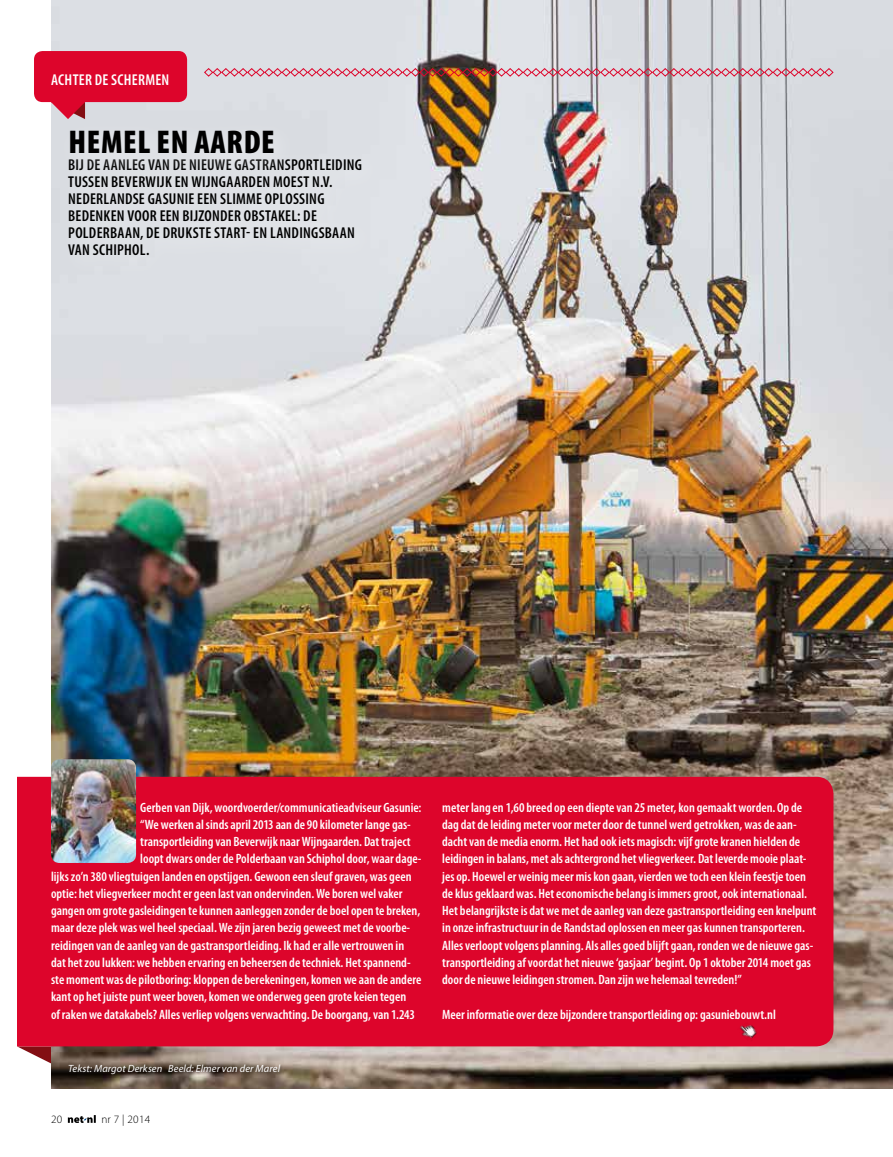
<style>
.page{position:relative;width:893px;height:1157px;background:#fff}
.page>*{position:absolute;margin:0;border:0;box-sizing:border-box;transform-origin:0 0}
.t1{font:900 condensed 33px "Myriad Pro";letter-spacing:.02em;color:#000}
.t2{font:600 condensed 15.75px/17px "Myriad Pro";letter-spacing:.015em;color:#000}
.t3{font:600 condensed 15.75px "Myriad Pro";letter-spacing:.015em;color:#fff}
.t4{font:600 condensed 13.5px/17.2px "Myriad Pro";color:#fff}
.t5{font:300 11.25px "Myriad Pro";letter-spacing:.02em;color:#000}
.t6{font:italic 10.5px "Myriad Pro";letter-spacing:.01em;color:#fff}
</style>
<div class="page">
<svg style="left:68px;top:1115px;width:28px;height:8px"></svg>
<svg style="left:17px;top:1046px;width:34px;height:18px"></svg>
<img style="left:51px;top:0;width:841px;height:1089px">
<div style="left:17px;top:777px;width:816px;height:269px;background:#dd052b"></div>
<div style="left:34px;top:51px;width:153px;height:51px;background:#dd052b;border-radius:9px"></div>
<div style="left:57px;top:147px;width:329px;height:133px;background:#dee0e5"></div>
<svg style="left:51px;top:102px;width:34px;height:17px"></svg>
<img style="left:204px;top:68px;width:630px;height:9px">
<img style="left:51px;top:759px;width:85px;height:104px">
<div style="left:68px;top:1064px;width:216px;height:13px;background:#0a0b07;opacity:.35"></div>
<img style="left:736px;top:1016px;width:27px;height:27px">
<div style="left:58px;top:119px;width:239px;height:58px;background:#dde0e4"></div>
<p class="t3" style="left:51px;top:70px;width:120px">ACHTER DE SCHERMEN</p>
<h1 class="t1" style="left:68px;top:121px;width:208px">HEMEL EN AARDE</h1>
<p class="t2" style="left:68px;top:156px;width:295px">BIJ DE AANLEG VAN DE NIEUWE GASTRANSPORTLEIDING TUSSEN BEVERWIJK EN WIJNGAARDEN MOEST N.V.<br>NEDERLANDSE GASUNIE EEN SLIMME OPLOSSING BEDENKEN VOOR EEN BIJZONDER OBSTAKEL: DE POLDERBAAN, DE DRUKSTE START- EN LANDINGSBAAN VAN SCHIPHOL.</p>
<p class="t4" style="left:140px;top:798px;width:283px">Gerben van Dijk, woordvoerder/communicatieadviseur Gasunie:</p>
<p class="t4" style="left:140px;top:815px;width:272px">“We werken al sinds april 2013 aan de 90 kilometer lange gas-</p>
<p class="t4" style="left:140px;top:832px;width:272px">transportleiding van Beverwijk naar Wijngaarden. Dat traject</p>
<p class="t4" style="left:140px;top:850px;width:283px">loopt dwars onder de Polderbaan van Schiphol door, waar dage-</p>
<p class="t4" style="left:51px;top:867px;width:362px">lijks zo’n 380 vliegtuigen landen en opstijgen. Gewoon een sleuf graven, was geen</p>
<p class="t4" style="left:51px;top:884px;width:353px">optie: het vliegverkeer mocht er geen last van ondervinden. We boren wel vaker</p>
<p class="t4" style="left:51px;top:901px;width:371px">gangen om grote gasleidingen te kunnen aanleggen zonder de boel open te breken,</p>
<p class="t4" style="left:51px;top:919px;width:361px">maar deze plek was wel heel speciaal. We zijn jaren bezig geweest met de voorbe-</p>
<p class="t4" style="left:51px;top:936px;width:355px">reidingen van de aanleg van de gastransportleiding. Ik had er alle vertrouwen in</p>
<p class="t4" style="left:51px;top:953px;width:361px">dat het zou lukken: we hebben ervaring en beheersen de techniek. Het spannend-</p>
<p class="t4" style="left:51px;top:970px;width:372px">ste moment was de pilotboring: kloppen de berekeningen, komen we aan de andere</p>
<p class="t4" style="left:51px;top:988px;width:357px">kant op het juiste punt weer boven, komen we onderweg geen grote keien tegen</p>
<p class="t4" style="left:51px;top:1005px;width:365px">of raken we datakabels? Alles verliep volgens verwachting. De boorgang, van 1.243</p>
<p class="t6" style="left:68px;top:1061px;width:214px">Tekst: Margot Derksen Beeld: Elmer van der Marel</p>
<p class="t5" style="left:51px;top:1112px;width:13px">20</p>
<p class="t5" style="left:101px;top:1112px;width:50px">nr 7 | 2014</p>
<p class="t4" style="left:442px;top:798px;width:376px">meter lang en 1,60 breed op een diepte van 25 meter, kon gemaakt worden. Op de dag dat de leiding meter voor meter door de tunnel werd getrokken, was de aan&shy;dacht van de media enorm. Het had ook iets magisch: vijf grote kranen hielden de leidingen in balans, met als achtergrond het vliegverkeer. Dat leverde mooie plaat&shy;jes op. Hoewel er weinig meer mis kon gaan, vierden we toch een klein feestje toen de klus geklaard was. Het economische belang is immers groot, ook internationaal.<br>Het belangrijkste is dat we met de aanleg van deze gastransportleiding een knelpunt in onze infrastructuur in de Randstad oplossen en meer gas kunnen transporteren.<br>Alles verloopt volgens planning. Als alles goed blijft gaan, ronden we de nieuwe gas&shy;transportleiding af voordat het nieuwe ‘gasjaar’ begint. Op 1 oktober 2014 moet gas door de nieuwe leidingen stromen. Dan zijn we helemaal tevreden!”</p>
<p class="t4" style="left:442px;top:1005px;width:335px">Meer informatie over deze bijzondere transportleiding op: gasuniebouwt.nl</p>
</div>
